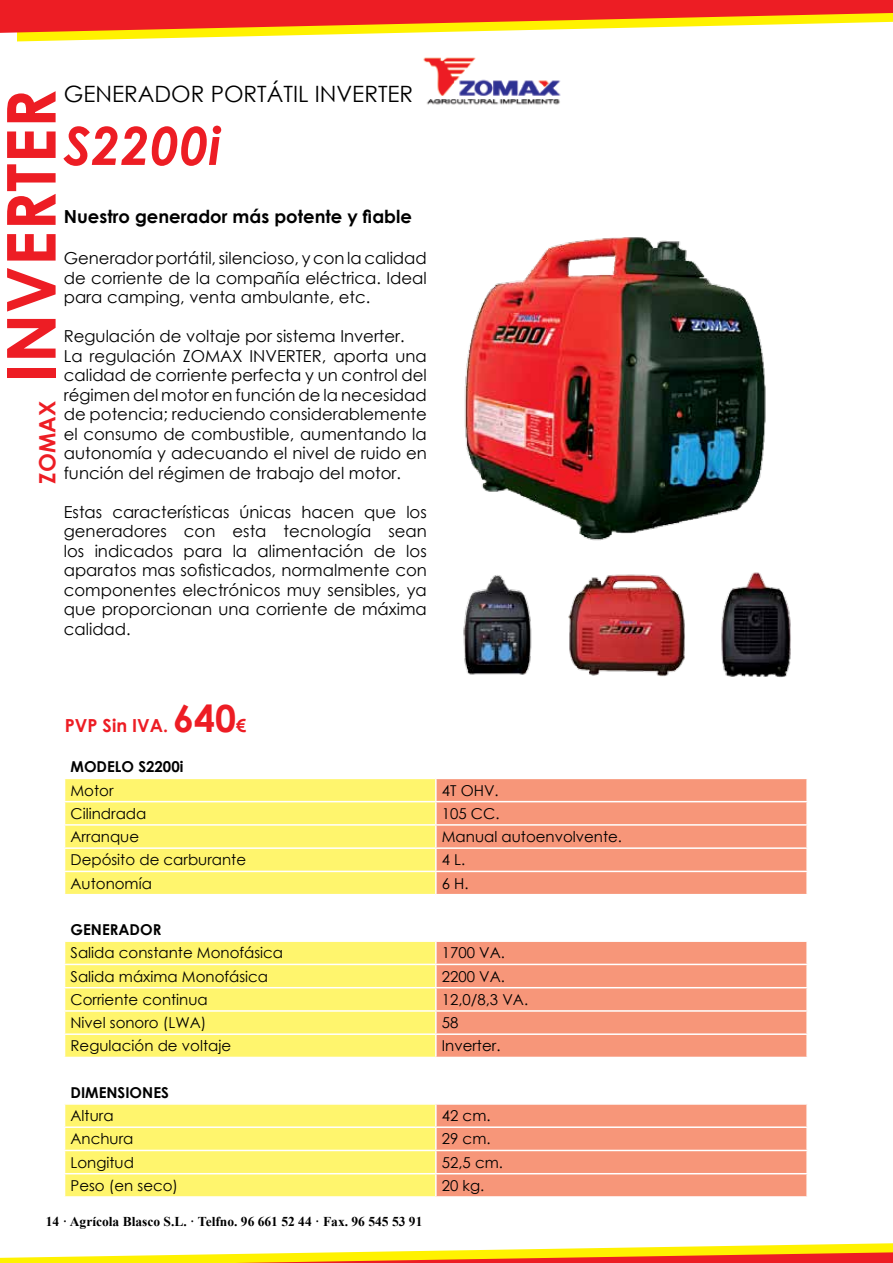
<style>
.page{position:relative;width:893px;height:1263px;background:#fff}
.page>*{position:absolute;margin:0;border:0;box-sizing:border-box;transform-origin:0 0}
.t1{font:700 67.5px "Century Gothic";color:#ed1d24}
.t2{font:italic 700 52.5px "Century Gothic";color:#ed1d24}
.t3{font:22.5px "Century Gothic";color:#000}
.t4{font:700 22.5px "Century Gothic";color:#ed1d24}
.t5{font:700 18px "Century Gothic";color:#000}
.t6{font:700 18px "Century Gothic";color:#ed1d24}
.t7{font:16.5px/19.5px "Century Gothic";color:#000;text-align:justify}
.t8{font:15px "Century Gothic";color:#000}
.t9{font:700 15px "Century Gothic";color:#000}
.t10{font:700 13.5px "Times New Roman";color:#000}
.s1{font-size:37.5px}
</style>
<div class="page">
<svg style="left:0;top:1243px;width:893px;height:20px"></svg>
<svg style="left:0;top:0;width:893px;height:41px"></svg>
<svg style="left:65px;top:779px;width:370px;height:417px;fill:#fff56d"></svg>
<svg style="left:437px;top:779px;width:369px;height:417px;fill:#f79679"></svg>
<hr style="left:64px;top:801px;width:372px;height:1px;background:#fff">
<hr style="left:436px;top:801px;width:372px;height:1px;background:#fff">
<hr style="left:64px;top:824px;width:372px;height:2px;background:#fff">
<hr style="left:436px;top:824px;width:372px;height:2px;background:#fff">
<hr style="left:64px;top:847px;width:372px;height:2px;background:#fff">
<hr style="left:436px;top:847px;width:372px;height:2px;background:#fff">
<hr style="left:64px;top:871px;width:372px;height:1px;background:#fff">
<hr style="left:436px;top:871px;width:372px;height:1px;background:#fff">
<hr style="left:64px;top:894px;width:372px;height:1px;background:#fff">
<hr style="left:436px;top:894px;width:372px;height:1px;background:#fff">
<hr style="left:64px;top:940px;width:372px;height:2px;background:#fff">
<hr style="left:436px;top:940px;width:372px;height:2px;background:#fff">
<hr style="left:64px;top:964px;width:372px;height:1px;background:#fff">
<hr style="left:436px;top:964px;width:372px;height:1px;background:#fff">
<hr style="left:64px;top:987px;width:372px;height:1px;background:#fff">
<hr style="left:436px;top:987px;width:372px;height:1px;background:#fff">
<hr style="left:64px;top:1010px;width:372px;height:2px;background:#fff">
<hr style="left:436px;top:1010px;width:372px;height:2px;background:#fff">
<hr style="left:64px;top:1033px;width:372px;height:2px;background:#fff">
<hr style="left:436px;top:1033px;width:372px;height:2px;background:#fff">
<hr style="left:64px;top:1057px;width:372px;height:1px;background:#fff">
<hr style="left:436px;top:1057px;width:372px;height:1px;background:#fff">
<hr style="left:64px;top:1103px;width:372px;height:2px;background:#fff">
<hr style="left:436px;top:1103px;width:372px;height:2px;background:#fff">
<hr style="left:64px;top:1126px;width:372px;height:2px;background:#fff">
<hr style="left:436px;top:1126px;width:372px;height:2px;background:#fff">
<hr style="left:64px;top:1150px;width:372px;height:1px;background:#fff">
<hr style="left:436px;top:1150px;width:372px;height:1px;background:#fff">
<hr style="left:64px;top:1173px;width:372px;height:1px;background:#fff">
<hr style="left:436px;top:1173px;width:372px;height:1px;background:#fff">
<img style="left:464px;top:237px;width:302px;height:304px">
<img style="left:463px;top:575px;width:69px;height:100px">
<img style="left:721px;top:572px;width:70px;height:106px">
<img style="left:568px;top:574px;width:117px;height:103px">
<img style="left:423px;top:57px;width:138px;height:48px">
<h1 class="t1" style="left:-20px;top:382px;width:294px;rotate:-90deg">INVERTER</h1>
<h3 class="t3" style="left:64px;top:78px;width:439px">GENERADOR PORTÁTIL INVERTER ZOMAX</h3>
<h2 class="t2" style="left:64px;top:106px;width:159px">S2200i</h2>
<p class="t5" style="left:64px;top:203px;width:350px">Nuestro generador más potente y fiable</p>
<p class="t7" style="left:64px;top:248px;width:365px">Generador portátil, silencioso, y con la calidad de corriente de la compañía eléctrica. Ideal para camping, venta ambulante, etc.</p>
<p class="t7" style="left:64px;top:326px;width:365px;text-align:left">Regulación de voltaje por sistema Inverter.<br>La regulación ZOMAX INVERTER, aporta una calidad de corriente perfecta y un control del régimen del motor en función de la necesidad de potencia; reduciendo considerablemente el consumo de combustible, aumentando la autonomía y adecuando el nivel de ruido en función del régimen de trabajo del motor.</p>
<p class="t7" style="left:64px;top:502px;width:365px">Estas características únicas hacen que los generadores con esta tecnología sean los indicados para la alimentación de los aparatos mas sofisticados, normalmente con componentes electrónicos muy sensibles, ya que proporcionan una corriente de máxima calidad.</p>
<h3 class="t4" style="left:30px;top:483px;width:84px;rotate:-90deg">ZOMAX</h3>
<p class="t6" style="left:65px;top:711px;width:183px">PVP Sin IVA. <span class="s1">640</span>€</p>
<p class="t9" style="left:71px;top:755px;width:114px">MODELO S2200i</p>
<p class="t8" style="left:71px;top:780px;width:45px">Motor</p>
<p class="t8" style="left:442px;top:780px;width:58px">4T OHV.</p>
<p class="t8" style="left:71px;top:803px;width:77px">Cilindrada</p>
<p class="t8" style="left:442px;top:803px;width:59px">105 CC.</p>
<p class="t8" style="left:71px;top:826px;width:70px">Arranque</p>
<p class="t8" style="left:442px;top:826px;width:182px">Manual autoenvolvente.</p>
<p class="t8" style="left:71px;top:849px;width:177px">Depósito de carburante</p>
<p class="t8" style="left:442px;top:849px;width:25px">4 L.</p>
<p class="t8" style="left:71px;top:873px;width:83px">Autonomía</p>
<p class="t8" style="left:442px;top:873px;width:28px">6 H.</p>
<p class="t9" style="left:71px;top:918px;width:92px">GENERADOR</p>
<p class="t8" style="left:71px;top:942px;width:214px">Salida constante Monofásica</p>
<p class="t8" style="left:442px;top:942px;width:65px">1700 VA.</p>
<p class="t8" style="left:71px;top:966px;width:199px">Salida máxima Monofásica</p>
<p class="t8" style="left:442px;top:966px;width:65px">2200 VA.</p>
<p class="t8" style="left:71px;top:989px;width:139px">Corriente continua</p>
<p class="t8" style="left:442px;top:989px;width:88px">12,0/8,3 VA.</p>
<p class="t8" style="left:71px;top:1012px;width:137px">Nivel sonoro (LWA)</p>
<p class="t8" style="left:442px;top:1012px;width:18px">58</p>
<p class="t8" style="left:71px;top:1035px;width:162px">Regulación de voltaje</p>
<p class="t8" style="left:442px;top:1035px;width:60px">Inverter.</p>
<p class="t9" style="left:71px;top:1081px;width:100px">DIMENSIONES</p>
<p class="t8" style="left:71px;top:1105px;width:45px">Altura</p>
<p class="t8" style="left:442px;top:1105px;width:50px">42 cm.</p>
<p class="t8" style="left:71px;top:1128px;width:64px">Anchura</p>
<p class="t8" style="left:442px;top:1128px;width:50px">29 cm.</p>
<p class="t8" style="left:71px;top:1152px;width:65px">Longitud</p>
<p class="t8" style="left:442px;top:1152px;width:63px">52,5 cm.</p>
<p class="t8" style="left:71px;top:1175px;width:109px">Peso (en seco)</p>
<p class="t8" style="left:442px;top:1175px;width:44px">20 kg.</p>
<p class="t10" style="left:46px;top:1212px;width:378px">14 · Agrícola Blasco S.L. · Telfno. 96 661 52 44 · Fax. 96 545 53 91</p>
</div>
